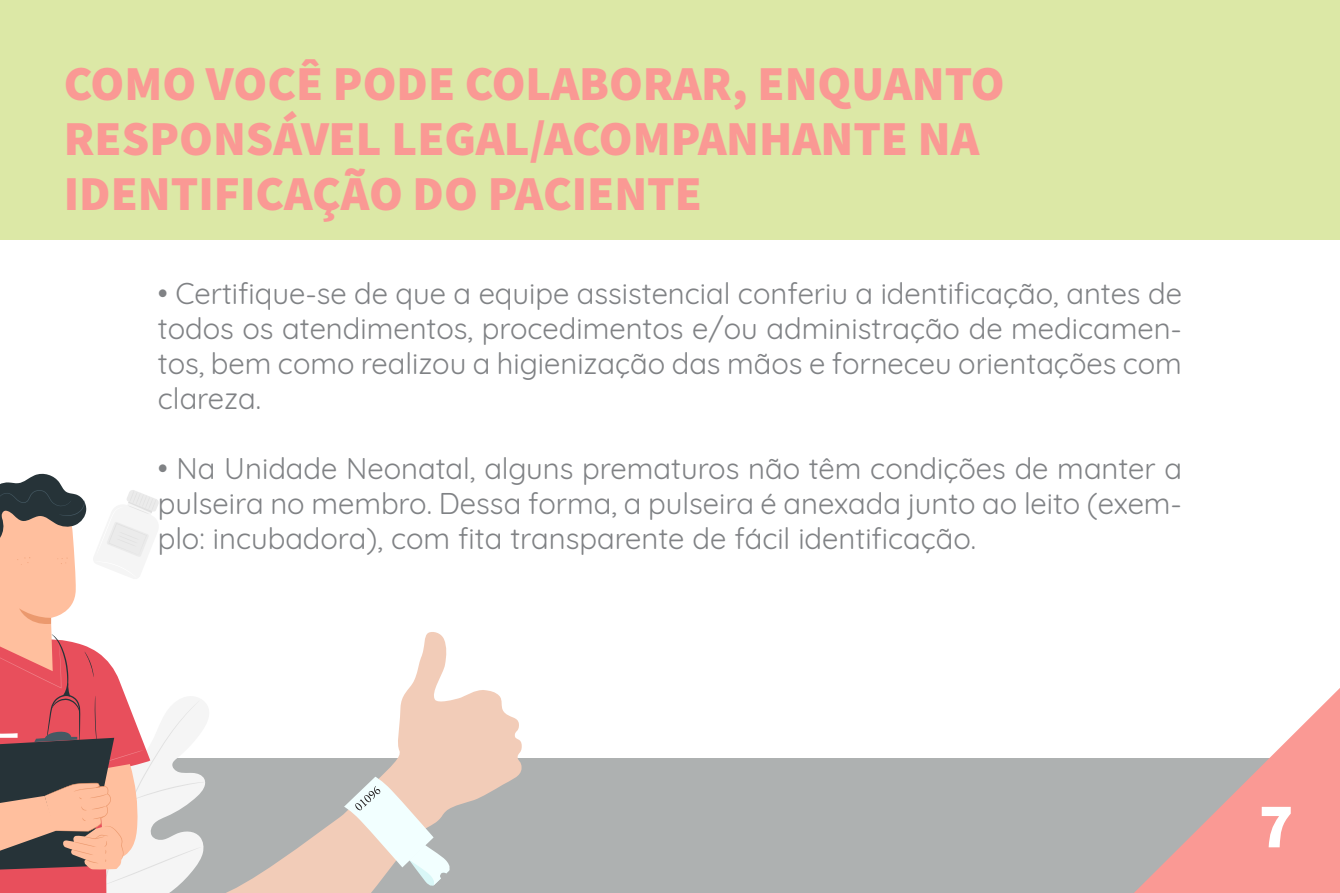
<style>
.page{position:relative;width:1340px;height:893px;background:#fff}
.page>*{position:absolute;margin:0;border:0;box-sizing:border-box;transform-origin:0 0}
.t1{font:63.9px "Source Sans Variable";color:#fff}
.t2{font:48.82px/54.7px "Source Sans Variable";color:#fa9994}
.t3{font:29.25px/35.1px "Quicksand";color:#808285;text-align:justify}
</style>
<div class="page">
<div style="left:0;top:759px;width:1339px;height:134px;background:#aeb1b1"></div>
<svg style="left:0;top:473px;width:205px;height:420px"></svg>
<svg style="left:1133px;top:689px;width:206px;height:204px"></svg>
<svg style="left:205px;top:632px;width:317px;height:261px"></svg>
<svg style="left:344px;top:777px;width:107px;height:111px"></svg>
<div style="left:0;top:0;width:1339px;height:239px;background:#dce8a6"></div>
<h2 class="t2" style="left:64px;top:57px;width:942px">COMO VOCÊ PODE COLABORAR, ENQUANTO<br>RESPONSÁVEL LEGAL/ACOMPANHANTE NA<br>IDENTIFICAÇÃO DO PACIENTE</h2>
<p class="t3" style="left:158px;top:273px;width:1025px">• Certifique-se de que a equipe assistencial conferiu a identificação, antes de todos os atendimentos, procedimentos e/ou administração de medicamen&shy;tos, bem como realizou a higienização das mãos e forneceu orientações com clareza.</p>
<p class="t3" style="left:158px;top:448px;width:1025px">• Na Unidade Neonatal, alguns prematuros não têm condições de manter a pulseira no membro. Dessa forma, a pulseira é anexada junto ao leito (exem&shy;plo: incubadora), com fita transparente de fácil identificação.</p>
<h1 class="t1" style="left:1258px;top:787px;width:36px">7</h1>
</div>
